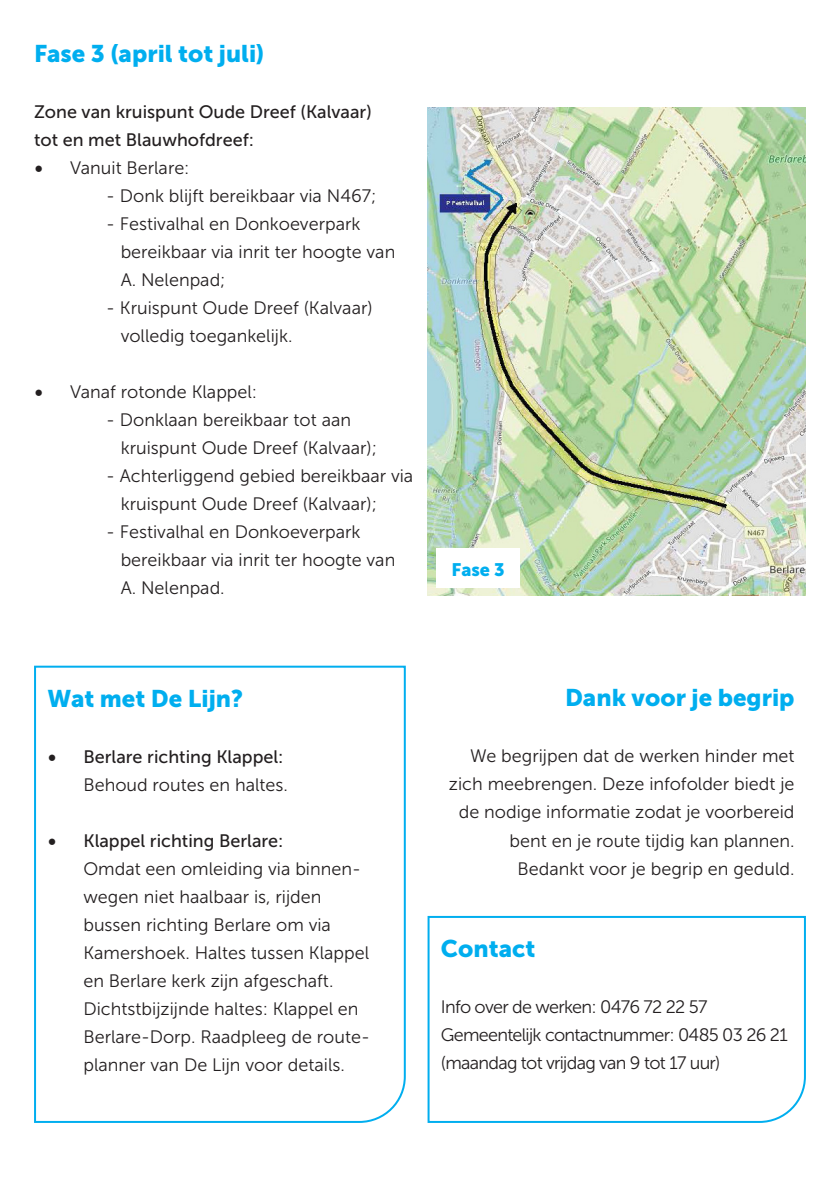
<style>
.page{position:relative;width:840px;height:1191px;background:#fff}
.page>*{position:absolute;margin:0;border:0;box-sizing:border-box;transform-origin:0 0}
.t1{font:24px "Museo Sans 900";color:#00aeef}
.t2{font:18px/28px "Museo Sans 300";color:#231f20}
.t3{font:18px/28px "Museo Sans 500";color:#231f20;text-align:right}
.t4{font:18px/28px "Museo Sans 300";letter-spacing:-.04em;color:#231f20}
.t5{font:18px "Museo Sans 900";color:#00aeef}
.s1{font-family:"Minion Pro";font-size:24px}
.s2{font-family:"Museo Sans 300"}
.s3{font-family:"Museo Sans 500"}
</style>
<div class="page">
<svg style="left:34px;top:665px;width:372px;height:458px"></svg>
<img style="left:427px;top:108px;width:378px;height:487px">
<div style="left:436px;top:548px;width:83px;height:39px;background:#fff"></div>
<svg style="left:427px;top:915px;width:379px;height:208px"></svg>
<p class="t1" style="left:34px;top:40px;width:232px">Fase 3 (april tot juli)</p>
<p class="t3" style="left:34px;top:98px;width:339px;text-align:left">Zone van kruispunt Oude Dreef (Kalvaar) tot en met Blauwhofdreef:</p>
<p class="t2" style="left:34px;top:154px;width:157px"><span class="s1">•</span> Vanuit Berlare:</p>
<p class="t2" style="left:106px;top:182px;width:272px">- Donk blijft bereikbaar via N467;</p>
<p class="t2" style="left:121px;top:210px;width:276px;text-indent:-15px">- Festivalhal en Donkoeverpark bereikbaar via inrit ter hoogte van<br>A. Nelenpad;</p>
<p class="t2" style="left:121px;top:294px;width:253px;text-indent:-15px">- Kruispunt Oude Dreef (Kalvaar) volledig toegankelijk.</p>
<p class="t2" style="left:34px;top:378px;width:224px"><span class="s1">•</span> Vanaf rotonde Klappel:</p>
<p class="t2" style="left:121px;top:406px;width:258px;text-indent:-15px">- Donklaan bereikbaar tot aan kruispunt Oude Dreef (Kalvaar);</p>
<p class="t2" style="left:121px;top:462px;width:294px;text-indent:-15px">- Achterliggend gebied bereikbaar via kruispunt Oude Dreef (Kalvaar);</p>
<p class="t2" style="left:121px;top:518px;width:276px;text-indent:-15px">- Festivalhal en Donkoeverpark bereikbaar via inrit ter hoogte van<br>A. Nelenpad.</p>
<p class="t5" style="left:451px;top:559px;width:55px">Fase 3</p>
<p class="t1" style="left:47px;top:685px;width:197px">Wat met De Lijn?</p>
<p class="t3" style="left:47px;top:743px;width:242px"><span class="s1">•</span> Berlare richting Klappel:<br><span class="s2">Behoud routes en haltes.</span></p>
<p class="t2" style="left:83px;top:827px;width:288px;text-indent:-36px"><span class="s1">•</span> <span class="s3">Klappel richting Berlare:<br></span>Omdat een omleiding via binnen&shy;wegen niet haalbaar is, rijden bussen richting Berlare om via<br>Kamershoek. Haltes tussen Klappel en Berlare kerk zijn afgeschaft.<br>Dichtstbijzijnde haltes: Klappel en<br>Berlare-Dorp. Raadpleeg de route&shy;planner van De Lijn voor details.</p>
<p class="t1" style="left:564px;top:684px;width:231px">Dank voor je begrip</p>
<p class="t2" style="left:448px;top:742px;width:347px;text-align:right">We begrijpen dat de werken hinder met zich meebrengen. Deze infofolder biedt je de nodige informatie zodat je voorbereid bent en je route tijdig kan plannen.</p>
<p class="t2" style="left:517px;top:854px;width:278px">Bedankt voor je begrip en geduld.</p>
<p class="t1" style="left:440px;top:935px;width:96px">Contact</p>
<p class="t4" style="left:440px;top:993px;width:348px">Info over de werken: 0476 72 22 57<br>Gemeentelijk contactnummer: 0485 03 26 21 (maandag tot vrijdag van 9 tot 17 uur)</p>
</div>
